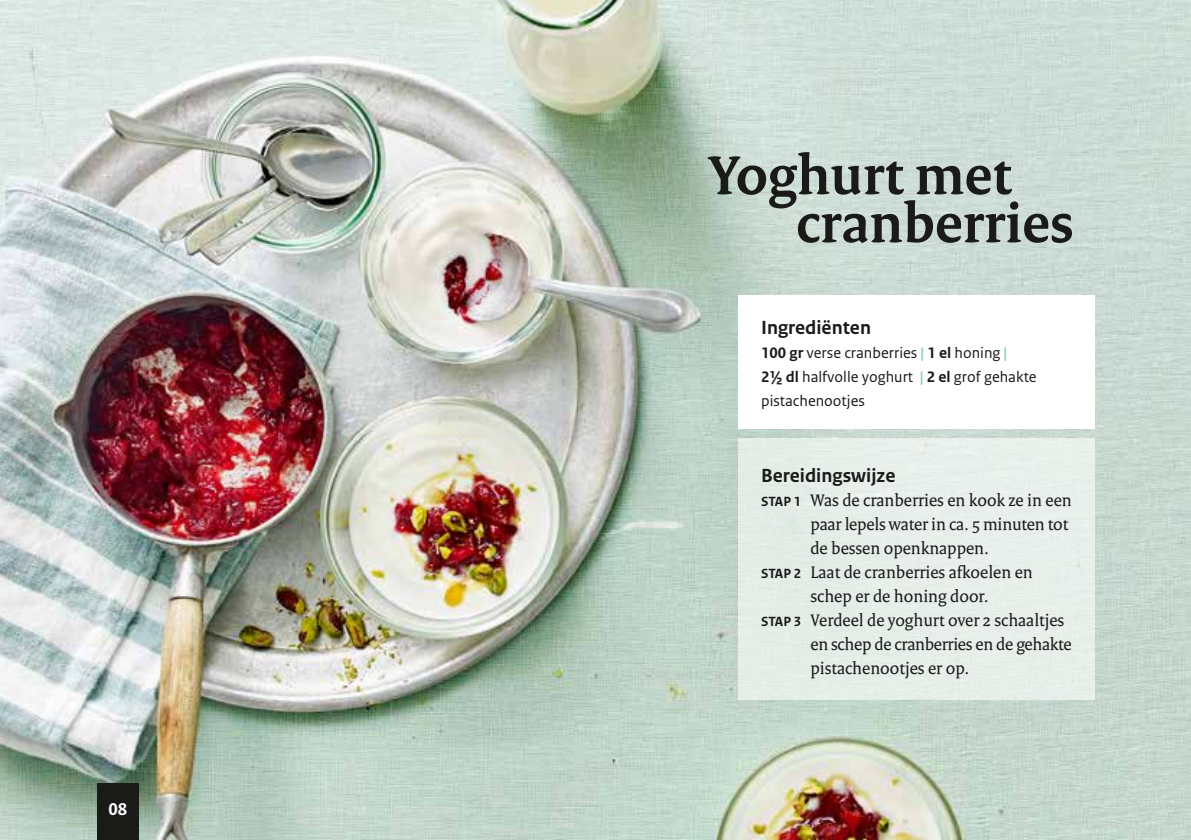
<style>
.page{position:relative;width:1191px;height:840px;background:#fff}
.page>*{position:absolute;margin:0;border:0;box-sizing:border-box;transform-origin:0 0}
.t1{font:700 58px "Rijksoverheid Serif";color:#1a1a18}
.t2{font:700 20px "Rijksoverheid Sans Text";color:#1a1a18}
.t3{font:18px "Rijksoverheid Serif";color:#1a1a18}
.t4{font:700 18px "Rijksoverheid Sans Text";color:#fff}
.t5{font:16px/24px "Rijksoverheid Sans Text";color:#1a1a18}
.s1{font-weight:700}
.s2{font-weight:700;color:#86cac0}
.s3{font-family:"Rijksoverheid Sans Text";font-weight:700;font-size:14px}
</style>
<div class="page">
<img style="left:0;top:0;width:1191px;height:839px">
<div style="left:738px;top:438px;width:356px;height:261px;background:#e7eeea"></div>
<div style="left:738px;top:295px;width:356px;height:134px;background:#fff"></div>
<div style="left:97px;top:782px;width:42px;height:57px;background:#1a1a18"></div>
<p class="t4" style="left:108px;top:798px;width:20px">08</p>
<h1 class="t1" style="left:709px;top:140px;width:304px">Yoghurt met</h1>
<h1 class="t1" style="left:796px;top:188px;width:279px">cranberries</h1>
<p class="t2" style="left:761px;top:316px;width:111px">Ingrediënten</p>
<p class="t5" style="left:761px;top:341px;width:277px"><span class="s1">100 gr</span> verse cranberries <span class="s2">|</span> <span class="s1">1 el</span> honing <span class="s2">|<br></span><span class="s1">2½ dl</span> halfvolle yoghurt <span class="s2">|</span> <span class="s1">2 el</span> grof gehakte pistachenootjes</p>
<p class="t2" style="left:761px;top:464px;width:136px">Bereidingswijze</p>
<p class="t3" style="left:761px;top:489px;width:312px"><span class="s3">STAP 1</span> Was de cranberries en kook ze in een</p>
<p class="t3" style="left:810px;top:513px;width:259px">paar lepels water in ca. 5 minuten tot</p>
<p class="t3" style="left:810px;top:537px;width:180px">de bessen openknappen.</p>
<p class="t3" style="left:761px;top:561px;width:273px"><span class="s3">STAP 2</span> Laat de cranberries afkoelen en</p>
<p class="t3" style="left:810px;top:585px;width:180px">schep er de honing door.</p>
<p class="t3" style="left:761px;top:609px;width:305px"><span class="s3">STAP 3</span> Verdeel de yoghurt over 2 schaaltjes</p>
<p class="t3" style="left:810px;top:633px;width:263px">en schep de cranberries en de gehakte</p>
<p class="t3" style="left:810px;top:657px;width:160px">pistachenootjes er op.</p>
</div>
